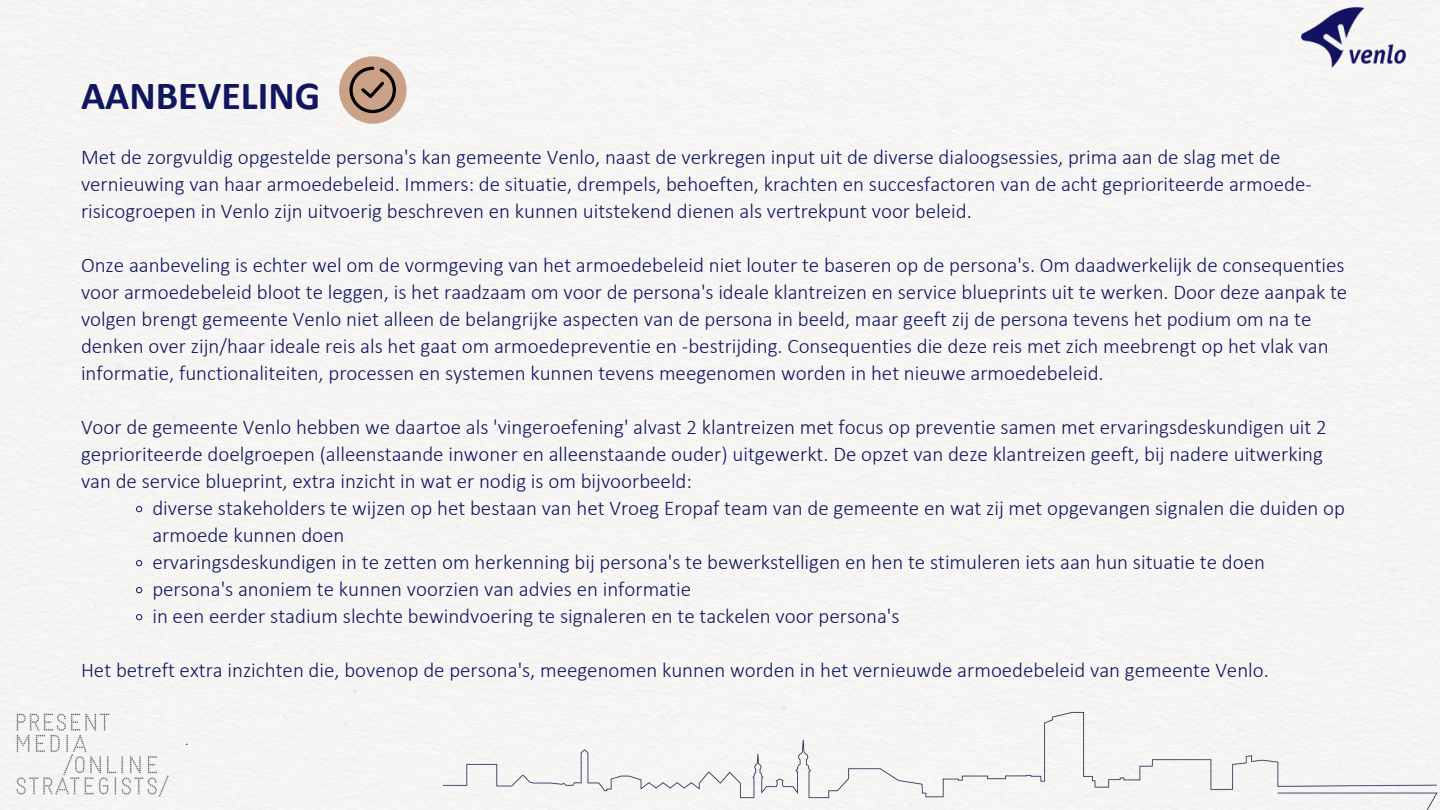
<style>
.page{position:relative;width:1440px;height:810px;background:#fff}
.page>*{position:absolute;margin:0;border:0;box-sizing:border-box;transform-origin:0 0}
.t1{font:700 40px "Calibri";color:#11175e}
.t2{font:300 21px/27px "Calibri";color:#11175e}
.t3{font:300 14.3px "Calibri";color:#000}
</style>
<div class="page">
<div style="left:394px;top:694px;width:1046px;height:116px;background:#f6f5f3"></div>
<img style="left:1256px;top:0;width:171px;height:100px">
<img style="left:12px;top:694px;width:161px;height:116px">
<svg style="left:136px;top:506px;width:7px;height:7px"></svg>
<svg style="left:136px;top:560px;width:7px;height:7px"></svg>
<svg style="left:136px;top:587px;width:7px;height:7px"></svg>
<svg style="left:136px;top:614px;width:7px;height:7px"></svg>
<div style="left:339px;top:56px;width:68px;height:68px;background:#cba188;border-radius:50%"></div>
<svg style="left:350px;top:67px;width:46px;height:46px"></svg>
<h1 class="t1" style="left:81px;top:79px;width:241px">AANBEVELING</h1>
<p class="t2" style="left:81px;top:145px;width:1232px">Met de zorgvuldig opgestelde persona's kan gemeente Venlo, naast de verkregen input uit de diverse dialoogsessies, prima aan de slag met de vernieuwing van haar armoedebeleid. Immers: de situatie, drempels, behoeften, krachten en succesfactoren van de acht geprioriteerde armoede&shy;risicogroepen in Venlo zijn uitvoerig beschreven en kunnen uitstekend dienen als vertrekpunt voor beleid.</p>
<p class="t2" style="left:81px;top:253px;width:1268px">Onze aanbeveling is echter wel om de vormgeving van het armoedebeleid niet louter te baseren op de persona's. Om daadwerkelijk de consequenties voor armoedebeleid bloot te leggen, is het raadzaam om voor de persona's ideale klantreizen en service blueprints uit te werken. Door deze aanpak te volgen brengt gemeente Venlo niet alleen de belangrijke aspecten van de persona in beeld, maar geeft zij de persona tevens het podium om na te denken over zijn/haar ideale reis als het gaat om armoedepreventie en -bestrijding. Consequenties die deze reis met zich meebrengt op het vlak van informatie, functionaliteiten, processen en systemen kunnen tevens meegenomen worden in het nieuwe armoedebeleid.</p>
<p class="t2" style="left:81px;top:415px;width:1247px">Voor de gemeente Venlo hebben we daartoe als 'vingeroefening' alvast 2 klantreizen met focus op preventie samen met ervaringsdeskundigen uit 2 geprioriteerde doelgroepen (alleenstaande inwoner en alleenstaande ouder) uitgewerkt. De opzet van deze klantreizen geeft, bij nadere uitwerking van de service blueprint, extra inzicht in wat er nodig is om bijvoorbeeld:</p>
<p class="t2" style="left:152px;top:496px;width:1194px">diverse stakeholders te wijzen op het bestaan van het Vroeg Eropaf team van de gemeente en wat zij met opgevangen signalen die duiden op armoede kunnen doen<br>ervaringsdeskundigen in te zetten om herkenning bij persona's te bewerkstelligen en hen te stimuleren iets aan hun situatie te doen persona's anoniem te kunnen voorzien van advies en informatie<br>in een eerder stadium slechte bewindvoering te signaleren en te tackelen voor persona's</p>
<p class="t2" style="left:81px;top:658px;width:1189px">Het betreft extra inzichten die, bovenop de persona's, meegenomen kunnen worden in het vernieuwde armoedebeleid van gemeente Venlo.</p>
<p class="t3" style="left:185px;top:734px;width:5px">.</p>
</div>
